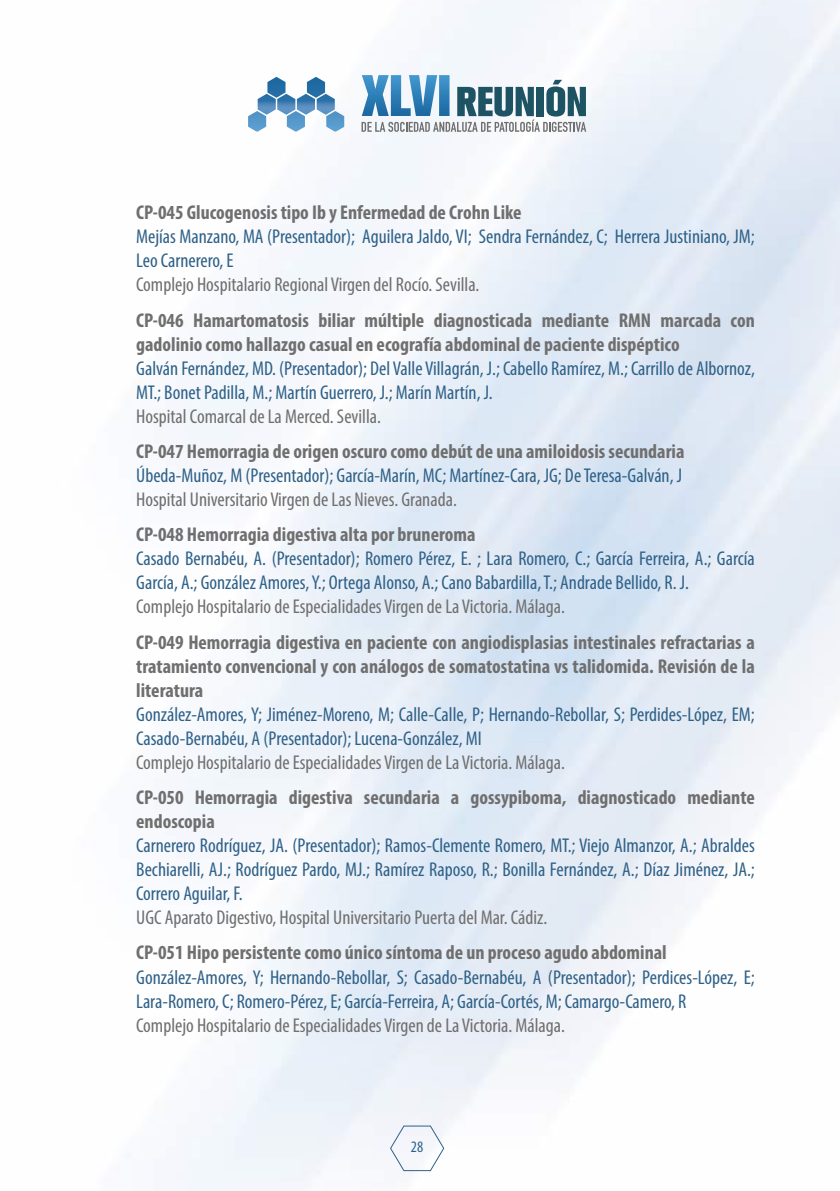
<style>
.page{position:relative;width:840px;height:1191px;background:#fff}
.page>*{position:absolute;margin:0;border:0;box-sizing:border-box;transform-origin:0 0}
.t1{font:condensed 20px/24px "Myriad Pro";color:#2f6188}
.t2{font:700 condensed 20px/24px "Myriad Pro";color:#706f6f}
.t3{font:condensed 20px "Myriad Pro";color:#706f6f}
.t4{font:condensed 16px "Myriad Pro";color:#2f6188}
</style>
<div class="page">
<svg style="left:389px;top:1125px;width:55px;height:46px"></svg>
<svg style="left:361px;top:75px;width:225px;height:57px"></svg>
<img style="left:248px;top:77px;width:96px;height:55px">
<p class="t2" style="left:136px;top:200px;width:387px">CP-045 Glucogenosis tipo Ib y Enfermedad de Crohn Like</p>
<p class="t1" style="left:136px;top:224px;width:619px">Mejías Manzano, MA (Presentador); Aguilera Jaldo, VI; Sendra Fernández, C; Herrera Justiniano, JM;<br>Leo Carnerero, E</p>
<p class="t3" style="left:136px;top:272px;width:344px">Complejo Hospitalario Regional Virgen del Rocío. Sevilla.</p>
<p class="t2" style="left:136px;top:307px;width:619px">CP-046 Hamartomatosis biliar múltiple diagnosticada mediante RMN marcada con gadolinio como hallazgo casual en ecografía abdominal de paciente dispéptico</p>
<p class="t1" style="left:136px;top:356px;width:620px">Galván Fernández, MD. (Presentador); Del Valle Villagrán, J.; Cabello Ramírez, M.; Carrillo de Albornoz,<br>MT.; Bonet Padilla, M.; Martín Guerrero, J.; Marín Martín, J.</p>
<p class="t3" style="left:136px;top:404px;width:246px">Hospital Comarcal de La Merced. Sevilla.</p>
<p class="t2" style="left:136px;top:439px;width:549px">CP-047 Hemorragia de origen oscuro como debút de una amiloidosis secundaria</p>
<p class="t1" style="left:136px;top:463px;width:547px">Úbeda-Muñoz, M (Presentador); García-Marín, MC; Martínez-Cara, JG; De Teresa-Galván, J</p>
<p class="t3" style="left:136px;top:487px;width:322px">Hospital Universitario Virgen de Las Nieves. Granada.</p>
<p class="t2" style="left:136px;top:522px;width:341px">CP-048 Hemorragia digestiva alta por bruneroma</p>
<p class="t1" style="left:136px;top:546px;width:619px">Casado Bernabéu, A. (Presentador); Romero Pérez, E. ; Lara Romero, C.; García Ferreira, A.; García<br>García, A.; González Amores, Y.; Ortega Alonso, A.; Cano Babardilla, T.; Andrade Bellido, R. J.</p>
<p class="t3" style="left:136px;top:594px;width:430px">Complejo Hospitalario de Especialidades Virgen de La Victoria. Málaga.</p>
<p class="t2" style="left:136px;top:629px;width:619px;text-align:justify">CP-049 Hemorragia digestiva en paciente con angiodisplasias intestinales refractarias a tratamiento convencional y con análogos de somatostatina vs talidomida. Revisión de la literatura</p>
<p class="t1" style="left:136px;top:702px;width:619px">González-Amores, Y; Jiménez-Moreno, M; Calle-Calle, P; Hernando-Rebollar, S; Perdides-López, EM;<br>Casado-Bernabéu, A (Presentador); Lucena-González, MI</p>
<p class="t3" style="left:136px;top:750px;width:430px">Complejo Hospitalario de Especialidades Virgen de La Victoria. Málaga.</p>
<p class="t2" style="left:136px;top:785px;width:619px">CP-050 Hemorragia digestiva secundaria a gossypiboma, diagnosticado mediante endoscopia</p>
<p class="t1" style="left:136px;top:833px;width:619px;text-align:justify">Carnerero Rodríguez, JA. (Presentador); Ramos-Clemente Romero, MT.; Viejo Almanzor, A.; Abraldes Bechiarelli, AJ.; Rodríguez Pardo, MJ.; Ramírez Raposo, R.; Bonilla Fernández, A.; Díaz Jiménez, JA.; Correro Aguilar, F.</p>
<p class="t3" style="left:136px;top:905px;width:412px">UGC Aparato Digestivo, Hospital Universitario Puerta del Mar. Cádiz.</p>
<p class="t2" style="left:136px;top:940px;width:532px">CP-051 Hipo persistente como único síntoma de un proceso agudo abdominal</p>
<p class="t1" style="left:136px;top:964px;width:619px">González-Amores, Y; Hernando-Rebollar, S; Casado-Bernabéu, A (Presentador); Perdices-López, E;<br>Lara-Romero, C; Romero-Pérez, E; García-Ferreira, A; García-Cortés, M; Camargo-Camero, R</p>
<p class="t3" style="left:136px;top:1012px;width:430px">Complejo Hospitalario de Especialidades Virgen de La Victoria. Málaga.</p>
<p class="t4" style="left:411px;top:1136px;width:14px">28</p>
</div>
